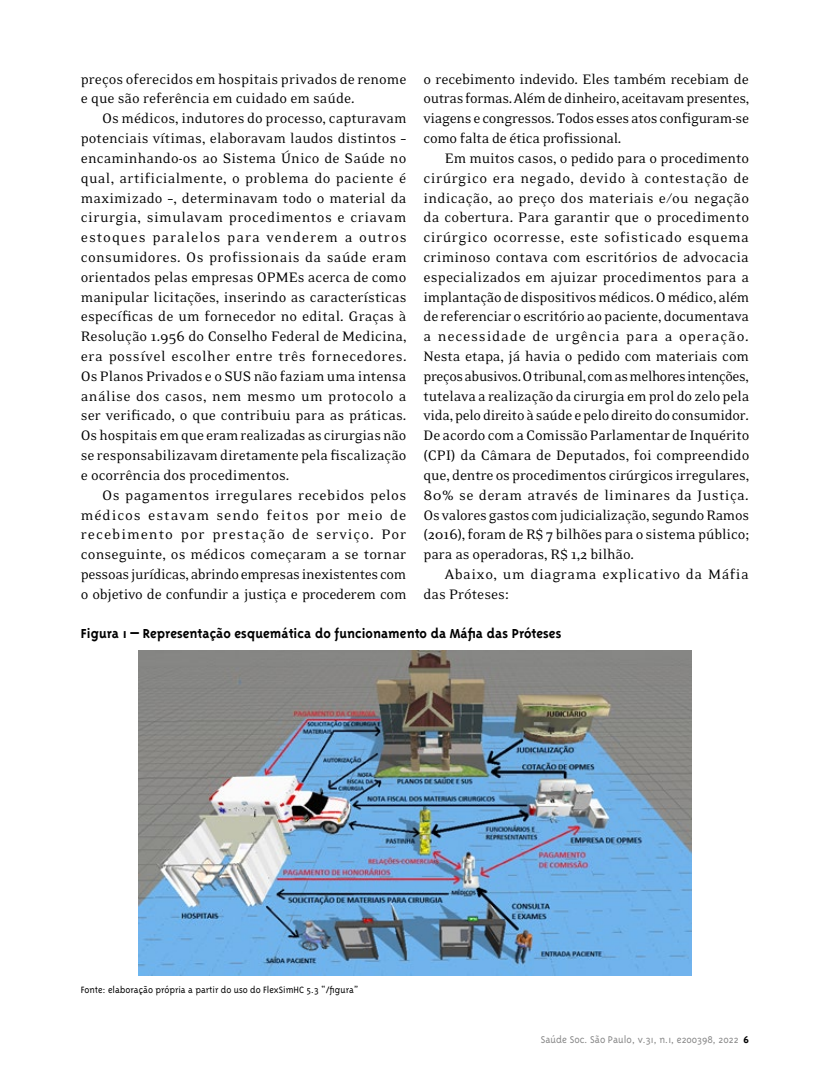
<style>
.page{position:relative;width:830px;height:1085px;background:#fff}
.page>*{position:absolute;margin:0;border:0;box-sizing:border-box;transform-origin:0 0}
.t1{font:15.75px/19.8px "Eidetic Neo";letter-spacing:-.005em;color:#000;text-align:justify}
.t2{font:15.75px/19.8px "Eidetic Neo";letter-spacing:.03em;color:#000}
.t3{font:700 15px "Triplex";color:#000}
.t4{font:300 11.25px "Triplex";color:#878787}
.t5{font:300 10.5px "Triplex";color:#000}
.s1{font-weight:700;color:#000}
</style>
<div class="page">
<img style="left:138px;top:650px;width:553px;height:325px">
<p class="t1" style="left:81px;top:69px;width:327px">preços oferecidos em hospitais privados de renome e que são referência em cuidado em saúde.</p>
<p class="t1" style="left:81px;top:109px;width:327px;text-indent:21px">Os médicos, indutores do processo, capturavam potenciais vítimas, elaboravam laudos distintos – encaminhando-os ao Sistema Único de Saúde no qual, artificialmente, o problema do paciente é maximizado –, determinavam todo o material da cirurgia, simulavam procedimentos e criavam estoques paralelos para venderem a outros consumidores. Os profissionais da saúde eram orientados pelas empresas OPMEs acerca de como manipular licitações, inserindo as características específicas de um fornecedor no edital. Graças à Resolução 1.956 do Conselho Federal de Medicina, era possível escolher entre três fornecedores.<br>Os Planos Privados e o SUS não faziam uma intensa análise dos casos, nem mesmo um protocolo a ser verificado, o que contribuiu para as práticas.<br>Os hospitais em que eram realizadas as cirurgias não se responsabilizavam diretamente pela fiscalização e ocorrência dos procedimentos.</p>
<p class="t1" style="left:81px;top:485px;width:327px;text-indent:21px">Os pagamentos irregulares recebidos pelos médicos estavam sendo feitos por meio de recebimento por prestação de serviço. Por conseguinte, os médicos começaram a se tornar pessoas jurídicas, abrindo empresas inexistentes com o objetivo de confundir a justiça e procederem com</p>
<p class="t1" style="left:423px;top:69px;width:327px">o recebimento indevido. Eles também recebiam de outras formas. Além de dinheiro, aceitavam presentes, viagens e congressos. Todos esses atos configuram-se como falta de ética profissional.</p>
<p class="t1" style="left:423px;top:149px;width:327px;text-indent:21px">Em muitos casos, o pedido para o procedimento cirúrgico era negado, devido à contestação de indicação, ao preço dos materiais e/ou negação da cobertura. Para garantir que o procedimento cirúrgico ocorresse, este sofisticado esquema criminoso contava com escritórios de advocacia especializados em ajuizar procedimentos para a implantação de dispositivos médicos. O médico, além de referenciar o escritório ao paciente, documentava a necessidade de urgência para a operação.<br>Nesta etapa, já havia o pedido com materiais com preços abusivos. O tribunal, com as melhores intenções, tutelava a realização da cirurgia em prol do zelo pela vida, pelo direito à saúde e pelo direito do consumidor.<br>De acordo com a Comissão Parlamentar de Inquérito (CPI) da Câmara de Deputados, foi compreendido que, dentre os procedimentos cirúrgicos irregulares, 80% se deram através de liminares da Justiça.<br>Os valores gastos com judicialização, segundo Ramos (2016), foram de R$ 7 bilhões para o sistema público; para as operadoras, R$ 1,2 bilhão.</p>
<p class="t2" style="left:423px;top:564px;width:327px;text-indent:21px">Abaixo, um diagrama explicativo da Máfia das Próteses:</p>
<p class="t3" style="left:81px;top:625px;width:482px">Figura 1 – Representação esquemática do funcionamento da Máfia das Próteses</p>
<p class="t5" style="left:81px;top:984px;width:279px">Fonte: elaboração própria a partir do uso do FlexSimHC 5.3 &lt;/figura&gt;</p>
<p class="t4" style="left:540px;top:1033px;width:210px">Saúde Soc. São Paulo, v.31, n.1, e200398, 2022 <span class="s1">6</span></p>
</div>
